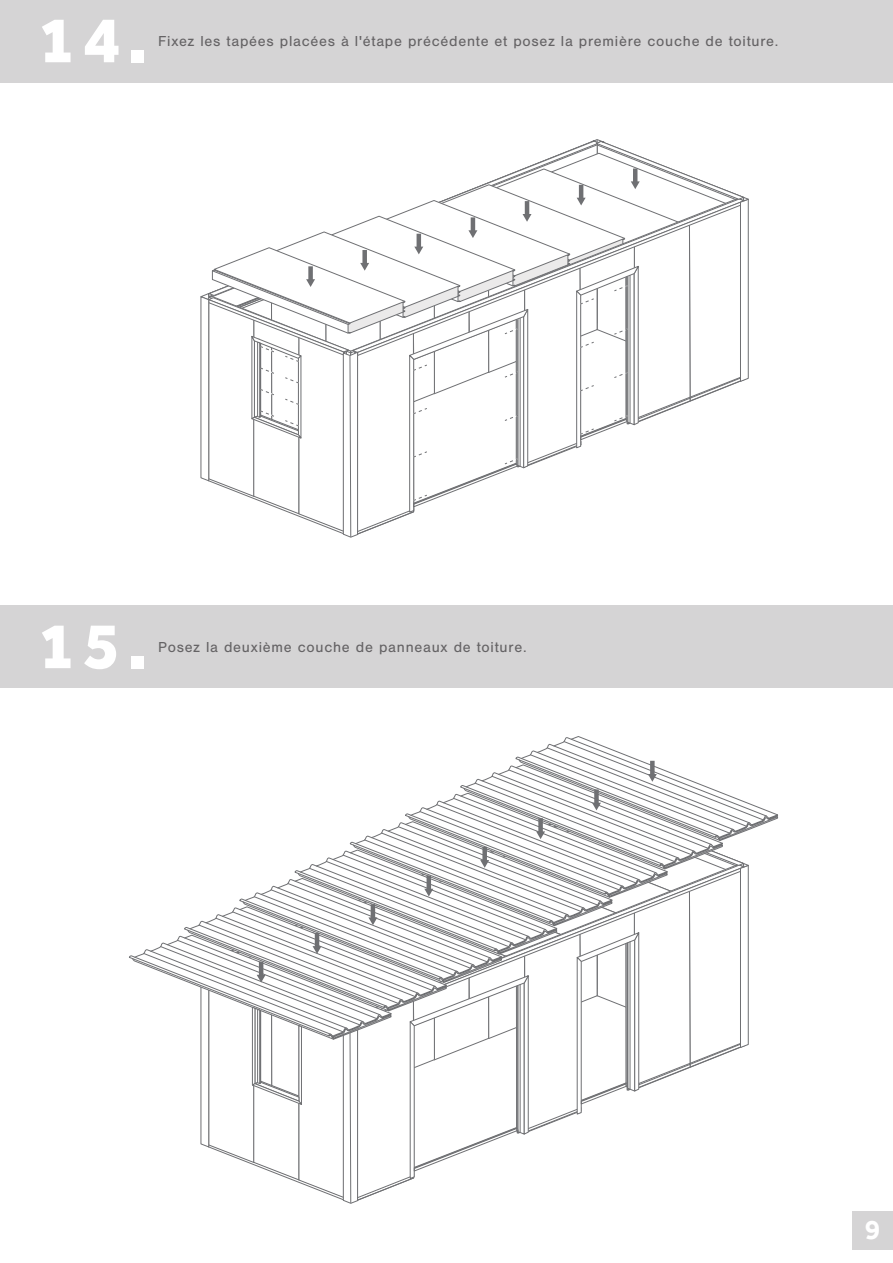
<style>
.page{position:relative;width:893px;height:1263px;background:#fff}
.page>*{position:absolute;margin:0;border:0;box-sizing:border-box;transform-origin:0 0}
.t1{font:800 67.5px "Effra";color:#fff}
.t2{font:700 28.5px "Effra";color:#fff}
.t3{font:15px "Nimbus San";letter-spacing:.05em;color:#656365}
</style>
<div class="page">
<div style="left:852px;top:1211px;width:41px;height:38px;background:#d5d4d5"></div>
<div style="left:0;top:0;width:893px;height:82px;background:#d5d4d5"></div>
<div style="left:0;top:606px;width:893px;height:82px;background:#d5d4d5"></div>
<svg style="left:200px;top:139px;width:549px;height:399px"></svg>
<svg style="left:129px;top:736px;width:649px;height:468px"></svg>
<h1 class="t1" style="left:38px;top:-1px;width:110px">14.</h1>
<p class="t3" style="left:158px;top:33px;width:622px">Fixez les tapées placées à l'étape précédente et posez la première couche de toiture.</p>
<h1 class="t1" style="left:38px;top:605px;width:110px">15.</h1>
<p class="t3" style="left:158px;top:639px;width:370px">Posez la deuxième couche de panneaux de toiture.</p>
<h2 class="t2" style="left:865px;top:1213px;width:17px">9</h2>
</div>
